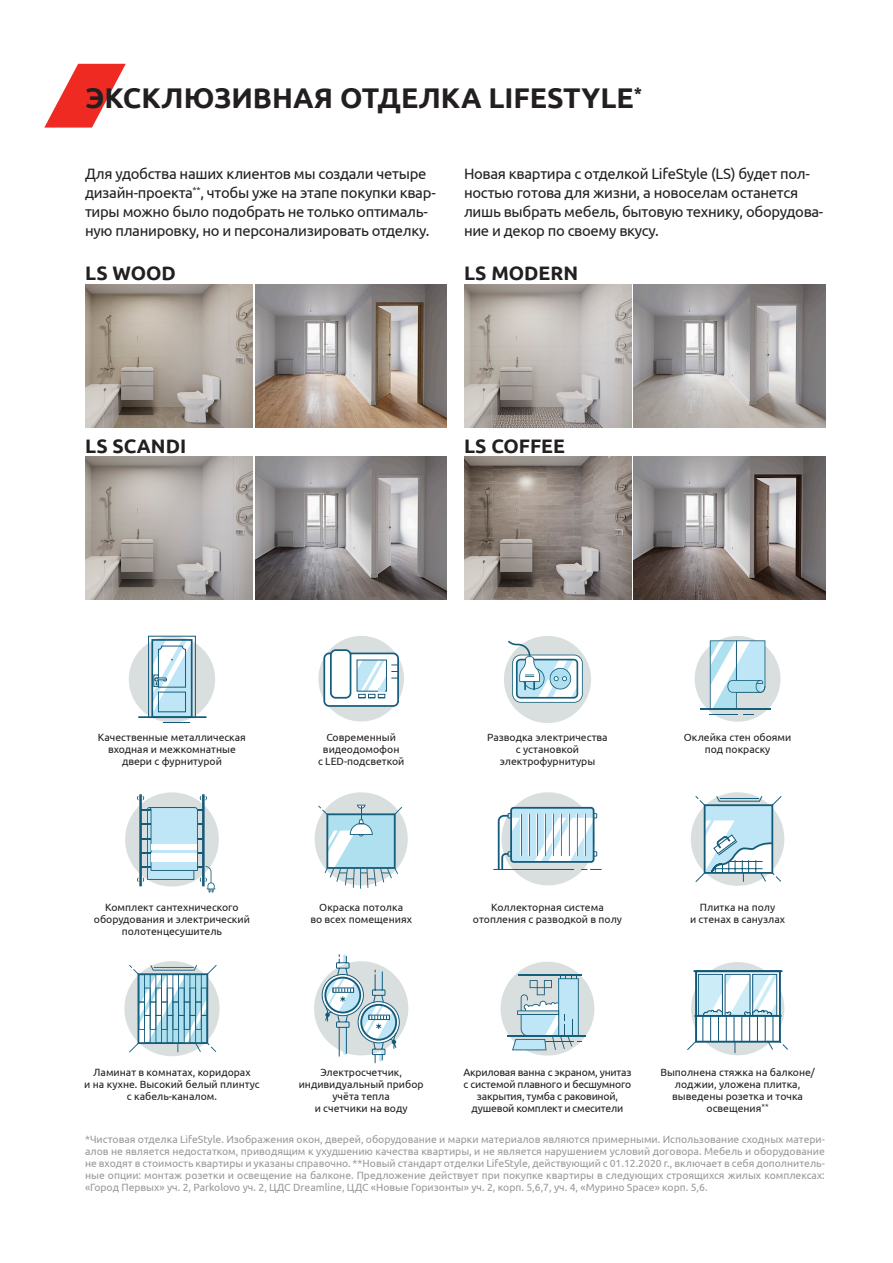
<style>
.page{position:relative;width:893px;height:1263px;background:#fff}
.page>*{position:absolute;margin:0;border:0;box-sizing:border-box;transform-origin:0 0}
.t1{font:700 28.5px "Ubuntu";color:#231f20}
.t2{font:700 19.5px "Ubuntu";color:#231f20}
.t3{font:15px/19.2px "Ubuntu";letter-spacing:-.02em;color:#231f20}
.t4{font:10.5px/12px "Ubuntu";color:#999;text-align:justify}
.t5{font:10.5px/12px "Ubuntu";color:#231f20;text-align:center}
.t6{font:10.5px/12px "Ubuntu";letter-spacing:-.02em;color:#231f20;text-align:center}
</style>
<div class="page">
<img style="left:255px;top:284px;width:191px;height:143px">
<img style="left:634px;top:284px;width:191px;height:143px">
<img style="left:255px;top:456px;width:191px;height:144px">
<img style="left:634px;top:456px;width:191px;height:144px">
<img style="left:85px;top:284px;width:168px;height:143px">
<img style="left:464px;top:284px;width:168px;height:143px">
<img style="left:85px;top:456px;width:168px;height:144px">
<img style="left:464px;top:456px;width:168px;height:144px">
<svg style="left:44px;top:64px;width:82px;height:64px"></svg>
<div style="left:691px;top:792px;width:93px;height:94px;background:#d9dfdf;border-radius:50%"></div>
<svg style="left:694px;top:795px;width:88px;height:88px"></svg>
<div style="left:314px;top:961px;width:94px;height:94px;background:#d9dfdf;border-radius:50%"></div>
<div style="left:358px;top:1001px;width:42px;height:42px;border:1px solid #155c7b;border-radius:50%"></div>
<div style="left:322px;top:974px;width:42px;height:42px;border:1px solid #155c7b;border-radius:50%"></div>
<svg style="left:324px;top:954px;width:74px;height:110px"></svg>
<div style="left:501px;top:792px;width:94px;height:93px;background:#d9dfdf;border-radius:50%"></div>
<div style="left:511px;top:808px;width:83px;height:54px;background:#bee6f6;border-radius:3px"></div>
<div style="left:510px;top:807px;width:84px;height:56px;border:2px solid #155c7b;border-radius:3px"></div>
<hr style="left:493px;top:869px;width:81px;height:1px;background:#155c7b">
<svg style="left:497px;top:813px;width:105px;height:59px"></svg>
<hr style="left:529px;top:814px;width:1px;height:42px;background:#155c7b">
<hr style="left:537px;top:814px;width:1px;height:42px;background:#155c7b">
<hr style="left:545px;top:814px;width:1px;height:42px;background:#155c7b">
<hr style="left:553px;top:814px;width:1px;height:42px;background:#155c7b">
<hr style="left:561px;top:814px;width:1px;height:42px;background:#155c7b">
<hr style="left:569px;top:814px;width:1px;height:42px;background:#155c7b">
<hr style="left:577px;top:814px;width:1px;height:42px;background:#155c7b">
<hr style="left:585px;top:814px;width:1px;height:42px;background:#155c7b">
<hr style="left:528px;top:814px;width:1px;height:42px;background:#fff">
<hr style="left:521px;top:814px;width:1px;height:41px;background:#155c7b">
<hr style="left:520px;top:814px;width:1px;height:42px;background:#fff">
<hr style="left:536px;top:814px;width:1px;height:42px;background:#fff">
<hr style="left:544px;top:814px;width:1px;height:42px;background:#fff">
<hr style="left:552px;top:814px;width:1px;height:42px;background:#fff">
<hr style="left:560px;top:814px;width:1px;height:42px;background:#fff">
<hr style="left:568px;top:814px;width:1px;height:42px;background:#fff">
<hr style="left:576px;top:814px;width:1px;height:42px;background:#fff">
<hr style="left:584px;top:814px;width:1px;height:42px;background:#fff">
<div style="left:501px;top:962px;width:93px;height:93px;background:#d9dfdf;border-radius:50%"></div>
<hr style="left:518px;top:974px;width:63px;height:1px;background:#165f7c">
<hr style="left:507px;top:1035px;width:79px;height:2px;background:#165f7c">
<svg style="left:512px;top:975px;width:69px;height:75px"></svg>
<div style="left:504px;top:636px;width:87px;height:87px;background:#d9dfdf;border-radius:50%"></div>
<svg style="left:508px;top:641px;width:75px;height:62px"></svg>
<div style="left:124px;top:961px;width:96px;height:95px;background:#d9dfdf;border-radius:50%"></div>
<svg style="left:129px;top:965px;width:88px;height:87px"></svg>
<div style="left:315px;top:792px;width:93px;height:93px;background:#d9dfdf;border-radius:50%"></div>
<svg style="left:318px;top:792px;width:84px;height:96px"></svg>
<div style="left:129px;top:636px;width:86px;height:86px;background:#d9dfdf;border-radius:50%"></div>
<hr style="left:138px;top:716px;width:68px;height:2px;background:#155c7b">
<svg style="left:148px;top:635px;width:48px;height:88px"></svg>
<div style="left:695px;top:636px;width:85px;height:86px;background:#d9dfdf;border-radius:50%"></div>
<hr style="left:700px;top:708px;width:71px;height:2px;background:#165f7c">
<svg style="left:709px;top:640px;width:56px;height:75px"></svg>
<div style="left:125px;top:792px;width:94px;height:94px;background:#d9dfdf;border-radius:50%"></div>
<svg style="left:137px;top:794px;width:78px;height:98px"></svg>
<div style="left:318px;top:636px;width:86px;height:85px;background:#d9dfdf;border-radius:50%"></div>
<svg style="left:323px;top:648px;width:77px;height:60px"></svg>
<svg style="left:691px;top:962px;width:93px;height:93px"></svg>
<hr style="left:694px;top:970px;width:88px;height:2px;background:#105778">
<svg style="left:687px;top:973px;width:101px;height:81px"></svg>
<p class="t1" style="left:85px;top:81px;width:558px">ЭКСКЛЮЗИВНАЯ ОТДЕЛКА LIFESTYLE<sup>*</sup></p>
<p class="t3" style="left:85px;top:163px;width:352px">Для удобства наших клиентов мы создали четыре дизайн-проекта<sup>**</sup>, чтобы уже на этапе покупки квар&shy;тиры можно было подобрать не только оптималь&shy;ную планировку, но и персонализировать отделку.</p>
<p class="t3" style="left:464px;top:163px;width:361px">Новая квартира с отделкой LifeStyle (LS) будет пол&shy;ностью готова для жизни, а новоселам останется лишь выбрать мебель, бытовую технику, оборудова&shy;ние и декор по своему вкусу.</p>
<p class="t2" style="left:85px;top:261px;width:92px">LS WOOD</p>
<p class="t2" style="left:464px;top:261px;width:116px">LS MODERN</p>
<p class="t2" style="left:85px;top:434px;width:103px">LS SCANDI</p>
<p class="t2" style="left:464px;top:434px;width:102px">LS COFFEE</p>
<p class="t5" style="left:98px;top:730px;width:150px">Качественные металлическая</p>
<p class="t5" style="left:108px;top:742px;width:129px">входная и межкомнатные</p>
<p class="t5" style="left:122px;top:754px;width:101px">двери c фурнитурой</p>
<p class="t5" style="left:326px;top:730px;width:71px">Современный</p>
<p class="t5" style="left:323px;top:742px;width:78px">видеодомофон</p>
<p class="t5" style="left:318px;top:754px;width:88px">с LED-подсветкой</p>
<p class="t5" style="left:487px;top:730px;width:122px">Разводка электричества</p>
<p class="t5" style="left:516px;top:742px;width:65px">c установкой</p>
<p class="t5" style="left:500px;top:754px;width:97px">электрофурнитуры</p>
<p class="t5" style="left:684px;top:730px;width:109px">Оклейка стен обоями</p>
<p class="t5" style="left:705px;top:742px;width:67px">под покраску</p>
<p class="t5" style="left:94px;top:901px;width:157px">Комплект сантехнического оборудования и электрический полотенцесушитель</p>
<p class="t5" style="left:310px;top:901px;width:103px">Окраска потолка<br>во всех помещениях</p>
<p class="t5" style="left:473px;top:901px;width:151px">Коллекторная система отопления с разводкой в полу</p>
<p class="t5" style="left:700px;top:901px;width:77px">Плитка на полу</p>
<p class="t5" style="left:690px;top:913px;width:97px">и стенах в санузлах</p>
<p class="t5" style="left:84px;top:1066px;width:177px">Ламинат в комнатах, коридорах<br>и на кухне. Высокий белый плинтус с кабель-каналом.</p>
<p class="t5" style="left:299px;top:1066px;width:126px">Электросчетчик, индивидуальный прибор учёта тепла<br>и счетчики на воду</p>
<p class="t6" style="left:463px;top:1066px;width:169px">Акриловая ванна c экраном, унитаз с системой плавного и бесшумного закрытия, тумба с раковиной, душевой комплект и смесители</p>
<p class="t5" style="left:660px;top:1066px;width:156px">Выполнена стяжка на балконе/ лоджии, уложена плитка, выведены розетка и точка освещения<sup>**</sup></p>
<p class="t4" style="left:85px;top:1133px;width:741px">*Чистовая отделка LifeStyle. Изображения окон, дверей, оборудование и марки материалов являются примерными. Использование сходных матери&shy;алов не является недостатком, приводящим к ухудшению качества квартиры, и не является нарушением условий договора. Мебель и оборудование не входят в стоимость квартиры и указаны справочно. **Новый стандарт отделки LifeStyle, действующий с 01.12.2020 г., включает в себя дополнитель&shy;ные опции: монтаж розетки и освещение на балконе. Предложение действует при покупке квартиры в следующих строящихся жилых комплексах: «Город Первых» уч. 2, Parkolovo уч. 2, ЦДС Dreamline, ЦДС «Новые Горизонты» уч. 2, корп. 5,6,7, уч. 4, «Мурино Space» корп. 5,6.</p>
</div>
